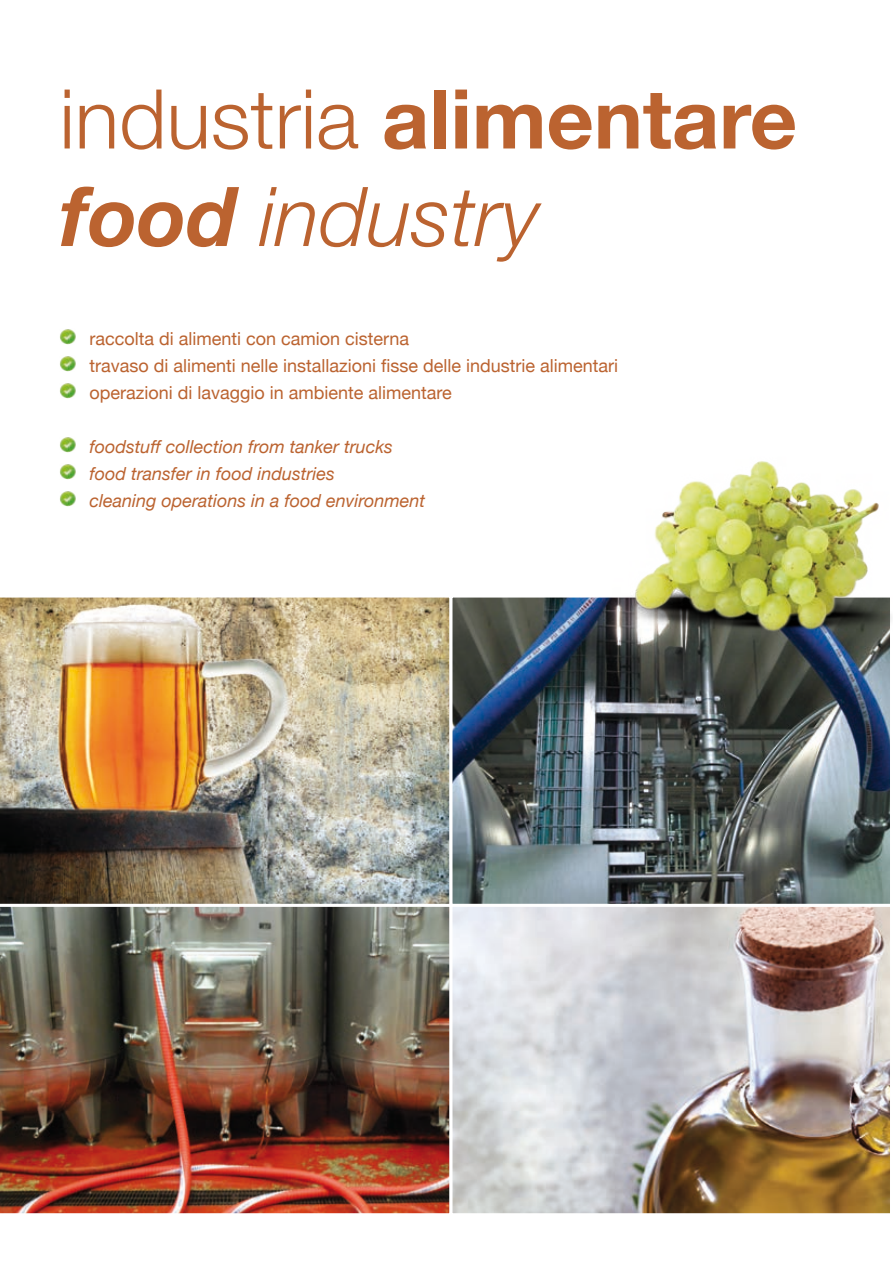
<style>
.page{position:relative;width:893px;height:1263px;background:#fff}
.page>*{position:absolute;margin:0;border:0;box-sizing:border-box;transform-origin:0 0}
.t1{font:700 82.5px/97.5px "Helvetica Neue";color:#bb6330}
.t2{font:18px/27px "Helvetica Neue";color:#bb6330}
.t3{font:italic 18px/27px "Helvetica Neue";color:#bb6330}
.s1{font-weight:300}
.s2{font-style:italic}
.s3{font-weight:300;font-style:italic}
</style>
<div class="page">
<img style="left:60px;top:329px;width:16px;height:16px">
<img style="left:60px;top:356px;width:16px;height:16px">
<img style="left:60px;top:383px;width:16px;height:16px">
<img style="left:60px;top:437px;width:16px;height:16px">
<img style="left:60px;top:464px;width:16px;height:16px">
<img style="left:60px;top:491px;width:16px;height:16px">
<img style="left:0;top:597px;width:449px;height:307px">
<img style="left:453px;top:598px;width:436px;height:305px">
<div style="left:449px;top:594px;width:444px;height:313px;border:3px solid #fff"></div>
<img style="left:0;top:906px;width:449px;height:308px">
<img style="left:453px;top:908px;width:436px;height:304px">
<div style="left:449px;top:904px;width:444px;height:312px;border:3px solid #fff"></div>
<img style="left:578px;top:461px;width:315px;height:208px">
<h1 class="t1" style="left:60px;top:72px;width:739px"><span class="s1">industria</span> alimentare <span class="s2">food</span> <span class="s3">industry</span></h1>
<p class="t2" style="left:90px;top:326px;width:530px">raccolta di alimenti con camion cisterna<br>travaso di alimenti nelle installazioni fisse delle industrie alimentari operazioni di lavaggio in ambiente alimentare</p>
<p class="t3" style="left:90px;top:434px;width:337px">foodstuff collection from tanker trucks food transfer in food industries<br>cleaning operations in a food environment</p>
</div>
